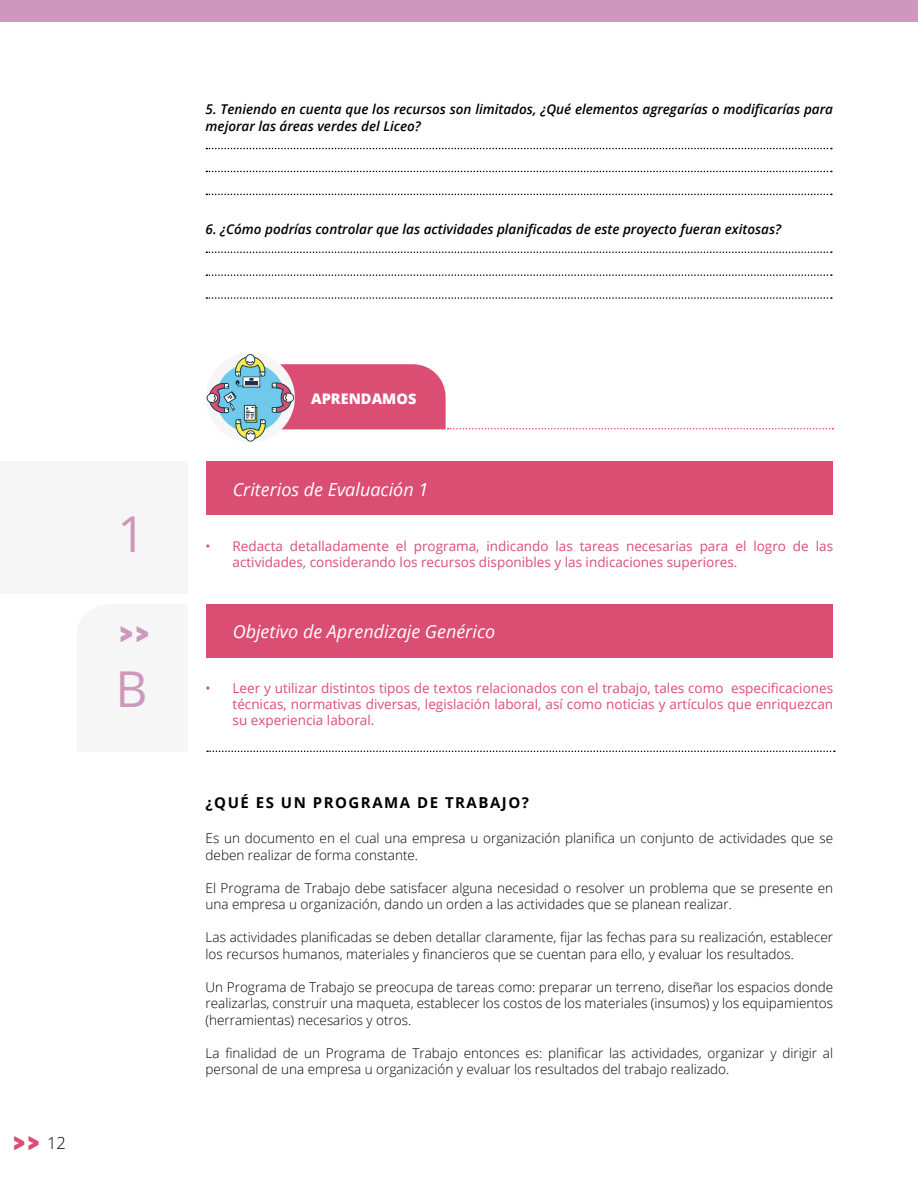
<style>
.page{position:relative;width:918px;height:1188px;background:#fff}
.page>*{position:absolute;margin:0;border:0;box-sizing:border-box;transform-origin:0 0}
.t1{font:49.5px "Open Sans";color:#ce98bc}
.t2{font:27px "Panton Black Caps";color:#ce98bc}
.t3{font:24px "Panton Black Caps";color:#da4e74}
.t4{font:italic 18px "Open Sans";color:#fff}
.t5{font:700 15px "Open Sans";letter-spacing:.1em;color:#000}
.t6{font:800 14.55px "Open Sans";color:#fff}
.t7{font:300 13.5px/16.5px "Open Sans";color:#000}
.t8{font:13.5px/16.2px "Open Sans";color:#da4e74}
.t9{font:italic 600 13.5px/16.5px "Open Sans";color:#000}
.s1{font-family:"Open Sans";font-weight:300;font-size:16.5px;color:#000}
</style>
<div class="page">
<div style="left:0;top:0;width:918px;height:21px;background:#ce98bc"></div>
<svg style="left:206px;top:148px;width:626px;height:1px"></svg>
<svg style="left:206px;top:171px;width:626px;height:1px"></svg>
<svg style="left:206px;top:194px;width:626px;height:1px"></svg>
<svg style="left:206px;top:252px;width:626px;height:1px"></svg>
<svg style="left:206px;top:274px;width:626px;height:2px"></svg>
<svg style="left:206px;top:297px;width:626px;height:2px"></svg>
<svg style="left:207px;top:354px;width:626px;height:88px"></svg>
<div style="left:206px;top:462px;width:626px;height:53px;background:#da4e74"></div>
<div style="left:206px;top:604px;width:626px;height:53px;background:#da4e74"></div>
<svg style="left:207px;top:751px;width:628px;height:1px"></svg>
<div style="left:0;top:462px;width:188px;height:132px;background:#f6f6f6"></div>
<p class="t9" style="left:206px;top:101px;width:629px">5. Teniendo en cuenta que los recursos son limitados, ¿Qué elementos agregarías o modificarías para mejorar las áreas verdes del Liceo?</p>
<p class="t9" style="left:206px;top:221px;width:577px">6. ¿Cómo podrías controlar que las actividades planificadas de este proyecto fueran exitosas?</p>
<h1 class="t1" style="left:117px;top:500px;width:30px">1</h1>
<h2 class="t2" style="left:119px;top:616px;width:31px">&gt;&gt;</h2>
<h1 class="t1" style="left:116px;top:655px;width:34px">B</h1>
<h3 class="t3" style="left:13px;top:1127px;width:54px">&gt;&gt; <span class="s1">12</span></h3>
<p class="t6" style="left:311px;top:387px;width:107px">APRENDAMOS</p>
<h3 class="t4" style="left:233px;top:477px;width:197px">Criterios de Evaluación 1</h3>
<p class="t8" style="left:233px;top:537px;width:602px;text-indent:-27px">• Redacta detalladamente el programa, indicando las tareas necesarias para el logro de las actividades, considerando los recursos disponibles y las indicaciones superiores.</p>
<h3 class="t4" style="left:233px;top:619px;width:264px">Objetivo de Aprendizaje Genérico</h3>
<p class="t8" style="left:233px;top:680px;width:602px;text-align:justify;text-indent:-27px">• Leer y utilizar distintos tipos de textos relacionados con el trabajo, tales como especificaciones técnicas, normativas diversas, legislación laboral, así como noticias y artículos que enriquezcan su experiencia laboral.</p>
<p class="t5" style="left:206px;top:792px;width:325px">¿QUÉ ES UN PROGRAMA DE TRABAJO?</p>
<p class="t7" style="left:206px;top:830px;width:629px">Es un documento en el cual una empresa u organización planifica un conjunto de actividades que se deben realizar de forma constante.</p>
<p class="t7" style="left:206px;top:879px;width:629px">El Programa de Trabajo debe satisfacer alguna necesidad o resolver un problema que se presente en una empresa u organización, dando un orden a las actividades que se planean realizar.</p>
<p class="t7" style="left:206px;top:929px;width:629px">Las actividades planificadas se deben detallar claramente, fijar las fechas para su realización, establecer los recursos humanos, materiales y financieros que se cuentan para ello, y evaluar los resultados.</p>
<p class="t7" style="left:206px;top:978px;width:629px;text-align:justify">Un Programa de Trabajo se preocupa de tareas como: preparar un terreno, diseñar los espacios donde realizarlas, construir una maqueta, establecer los costos de los materiales (insumos) y los equipamientos (herramientas) necesarios y otros.</p>
<p class="t7" style="left:206px;top:1044px;width:629px">La finalidad de un Programa de Trabajo entonces es: planificar las actividades, organizar y dirigir al personal de una empresa u organización y evaluar los resultados del trabajo realizado.</p>
</div>
